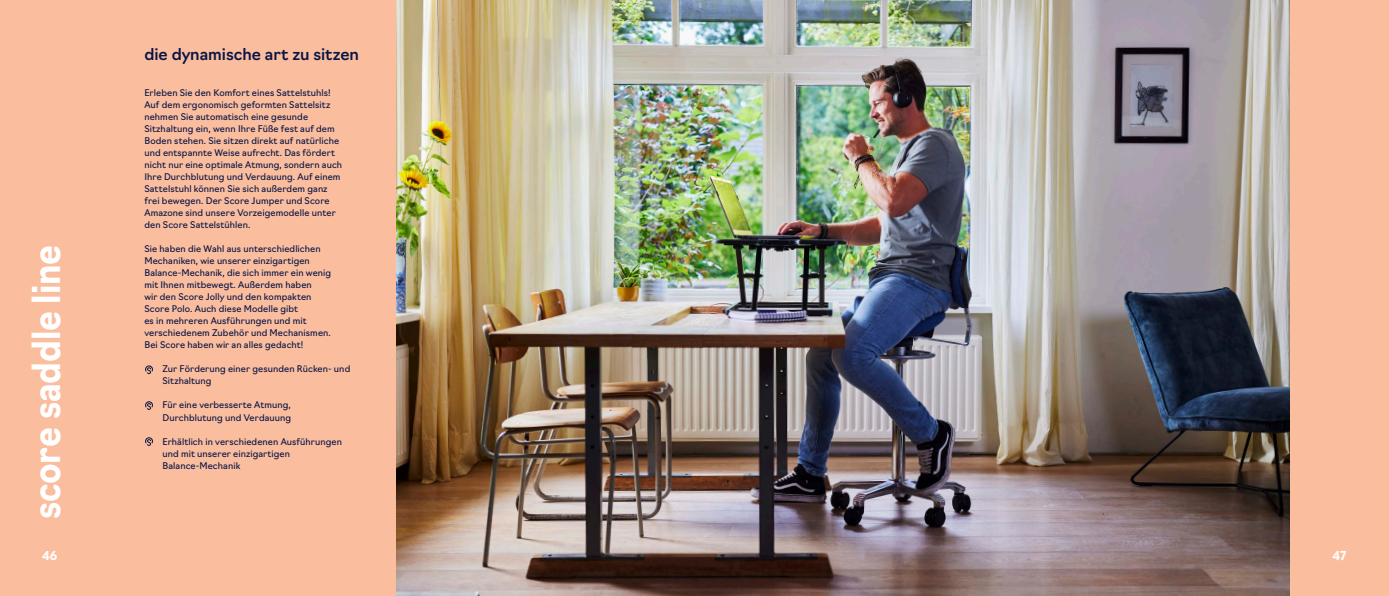
<style>
.page{position:relative;width:1389px;height:596px;background:#fff}
.page>*{position:absolute;margin:0;border:0;box-sizing:border-box;transform-origin:0 0}
.t1{font:700 38px "Navigo";letter-spacing:-.005em;color:#fff;scale:.89 1}
.t2{font:500 16px "Navigo";letter-spacing:-.005em;color:#081545}
.t3{font:700 12px "Navigo";color:#fff}
.t4{font:9px/12px "Navigo";letter-spacing:.01em;color:#081545}
</style>
<div class="page">
<div style="left:94px;top:0;width:303px;height:595px;background:#fabd9e"></div>
<img style="left:397px;top:0;width:893px;height:595px">
<div style="left:1290px;top:0;width:99px;height:595px;background:#fabd9e"></div>
<div style="left:0;top:0;width:99px;height:595px;background:#fabd9e"></div>
<svg style="left:145px;top:365px;width:8px;height:9px"></svg>
<svg style="left:145px;top:401px;width:8px;height:8px"></svg>
<svg style="left:145px;top:437px;width:8px;height:8px"></svg>
<p class="t1" style="left:17px;top:519px;width:309px;rotate:-90deg">score saddle line</p>
<p class="t2" style="left:145px;top:42px;width:216px">die dynamische art zu sitzen</p>
<p class="t4" style="left:144px;top:86px;width:199px">Erleben Sie den Komfort eines Sattelstuhls!<br>Auf dem ergonomisch geformten Sattelsitz nehmen Sie automatisch eine gesunde Sitzhaltung ein, wenn Ihre Füße fest auf dem Boden stehen. Sie sitzen direkt auf natürliche und entspannte Weise aufrecht. Das fördert nicht nur eine optimale Atmung, sondern auch Ihre Durchblutung und Verdauung. Auf einem Sattelstuhl können Sie sich außerdem ganz frei bewegen. Der Score Jumper und Score Amazone sind unsere Vorzeigemodelle unter den Score Sattelstühlen.</p>
<p class="t4" style="left:144px;top:242px;width:188px">Sie haben die Wahl aus unterschiedlichen Mechaniken, wie unserer einzigartigen Balance-Mechanik, die sich immer ein wenig mit Ihnen mitbewegt. Außerdem haben<br>wir den Score Jolly und den kompakten Score Polo. Auch diese Modelle gibt<br>es in mehreren Ausführungen und mit verschiedenem Zubehör und Mechanismen.<br>Bei Score haben wir an alles gedacht!</p>
<p class="t4" style="left:162px;top:362px;width:189px">Zur Förderung einer gesunden Rücken- und<br>Sitzhaltung</p>
<p class="t4" style="left:162px;top:398px;width:130px">Für eine verbesserte Atmung,<br>Durchblutung und Verdauung</p>
<p class="t4" style="left:162px;top:434px;width:181px">Erhältlich in verschiedenen Ausführungen und mit unserer einzigartigen<br>Balance-Mechanik</p>
<h3 class="t3" style="left:42px;top:545px;width:17px">46</h3>
<h3 class="t3" style="left:1332px;top:545px;width:15px">47</h3>
</div>
